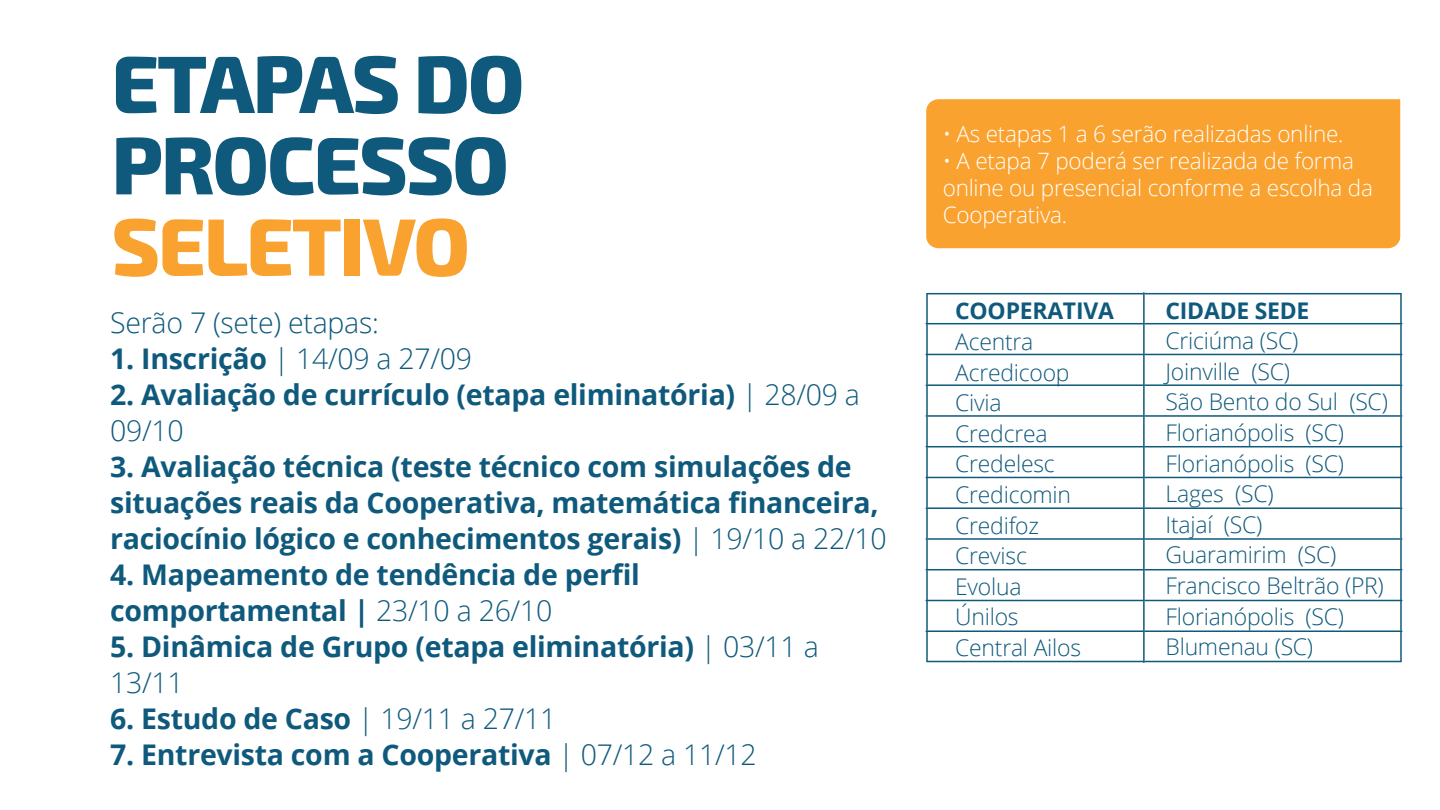
<style>
.page{position:relative;width:1440px;height:810px;background:#fff}
.page>*{position:absolute;margin:0;border:0;box-sizing:border-box;transform-origin:0 0}
.t1{font:800 81.38px/81.4px "Exo 2";letter-spacing:-.025em;color:#0f5a7c}
.t2{font:800 81.38px "Exo 2";letter-spacing:-.025em;color:#f9a230}
.t3{font:700 28.5px/36px "Open Sans";letter-spacing:-.01em;color:#0f5a7c}
.t4{font:300 28.5px "Open Sans";letter-spacing:-.01em;color:#0f5a7c}
.t5{font:300 22.95px/30.6px "Open Sans";letter-spacing:-.01em;color:#0f5a7c}
.t6{font:700 22.95px "Open Sans";letter-spacing:-.01em;color:#0f5a7c}
.t7{font:300 22.5px/27px "Open Sans";letter-spacing:-.01em;color:#fff}
.s1{font-weight:700}
.s2{font-weight:300}
</style>
<div class="page">
<div style="left:926px;top:99px;width:474px;height:149px;background:#f9a230"></div>
<svg style="left:926px;top:293px;width:476px;height:369px"></svg>
<hr style="left:926px;top:630px;width:476px;height:2px;background:#0f5a7c">
<hr style="left:926px;top:600px;width:476px;height:1px;background:#0f5a7c">
<hr style="left:926px;top:569px;width:476px;height:1px;background:#0f5a7c">
<hr style="left:926px;top:538px;width:476px;height:2px;background:#0f5a7c">
<hr style="left:926px;top:507px;width:476px;height:2px;background:#0f5a7c">
<hr style="left:926px;top:477px;width:476px;height:1px;background:#0f5a7c">
<hr style="left:926px;top:446px;width:476px;height:1px;background:#0f5a7c">
<hr style="left:926px;top:415px;width:476px;height:2px;background:#0f5a7c">
<hr style="left:926px;top:384px;width:476px;height:2px;background:#0f5a7c">
<hr style="left:926px;top:354px;width:476px;height:1px;background:#0f5a7c">
<hr style="left:926px;top:323px;width:476px;height:1px;background:#0f5a7c">
<hr style="left:1143px;top:292px;width:2px;height:371px;background:#0f5a7c">
<h1 class="t1" style="left:111px;top:46px;width:415px">ETAPAS DO<br>PROCESSO</h1>
<h1 class="t2" style="left:111px;top:198px;width:360px">SELETIVO</h1>
<p class="t4" style="left:110px;top:303px;width:270px">Serão 7 (sete) etapas:</p>
<p class="t4" style="left:110px;top:339px;width:364px"><span class="s1">1. Inscrição</span> | 14/09 a 27/09</p>
<p class="t3" style="left:110px;top:376px;width:751px">2. Avaliação de currículo (etapa eliminatória) <span class="s2">| 28/09 a<br>09/10</span></p>
<p class="t3" style="left:110px;top:448px;width:778px">3. Avaliação técnica (teste técnico com simulações de situações reais da Cooperativa, matemática financeira, raciocínio lógico e conhecimentos gerais) <span class="s2">| 19/10 a 22/10</span></p>
<p class="t3" style="left:110px;top:556px;width:531px">4. Mapeamento de tendência de perfil comportamental | <span class="s2">23/10 a 26/10</span></p>
<p class="t3" style="left:110px;top:628px;width:710px">5. Dinâmica de Grupo (etapa eliminatória) <span class="s2">| 03/11 a<br>13/11</span></p>
<p class="t3" style="left:110px;top:699px;width:448px">6. Estudo de Caso <span class="s2">| 19/11 a 27/11</span></p>
<p class="t3" style="left:110px;top:735px;width:648px">7. Entrevista com a Cooperativa <span class="s2">| 07/12 a 11/12</span></p>
<p class="t7" style="left:943px;top:120px;width:402px">• As etapas 1 a 6 serão realizadas online.</p>
<p class="t7" style="left:943px;top:147px;width:432px">• A etapa 7 poderá ser realizada de forma online ou presencial conforme a escolha da<br>Cooperativa.</p>
<p class="t6" style="left:955px;top:295px;width:160px">COOPERATIVA</p>
<p class="t5" style="left:955px;top:326px;width:127px">Acentra<br>Acredicoop<br>Civia<br>Credcrea<br>Credelesc<br>Credicomin<br>Credifoz<br>Crevisc<br>Evolua<br>Únilos<br>Central Ailos</p>
<p class="t6" style="left:1166px;top:294px;width:145px">CIDADE SEDE</p>
<p class="t5" style="left:1166px;top:325px;width:224px">Criciúma (SC)<br>Joinville (SC)<br>São Bento do Sul (SC)<br>Florianópolis (SC)<br>Florianópolis (SC)<br>Lages (SC)<br>Itajaí (SC)<br>Guaramirim (SC)<br>Francisco Beltrão (PR)<br>Florianópolis (SC)<br>Blumenau (SC)</p>
</div>
